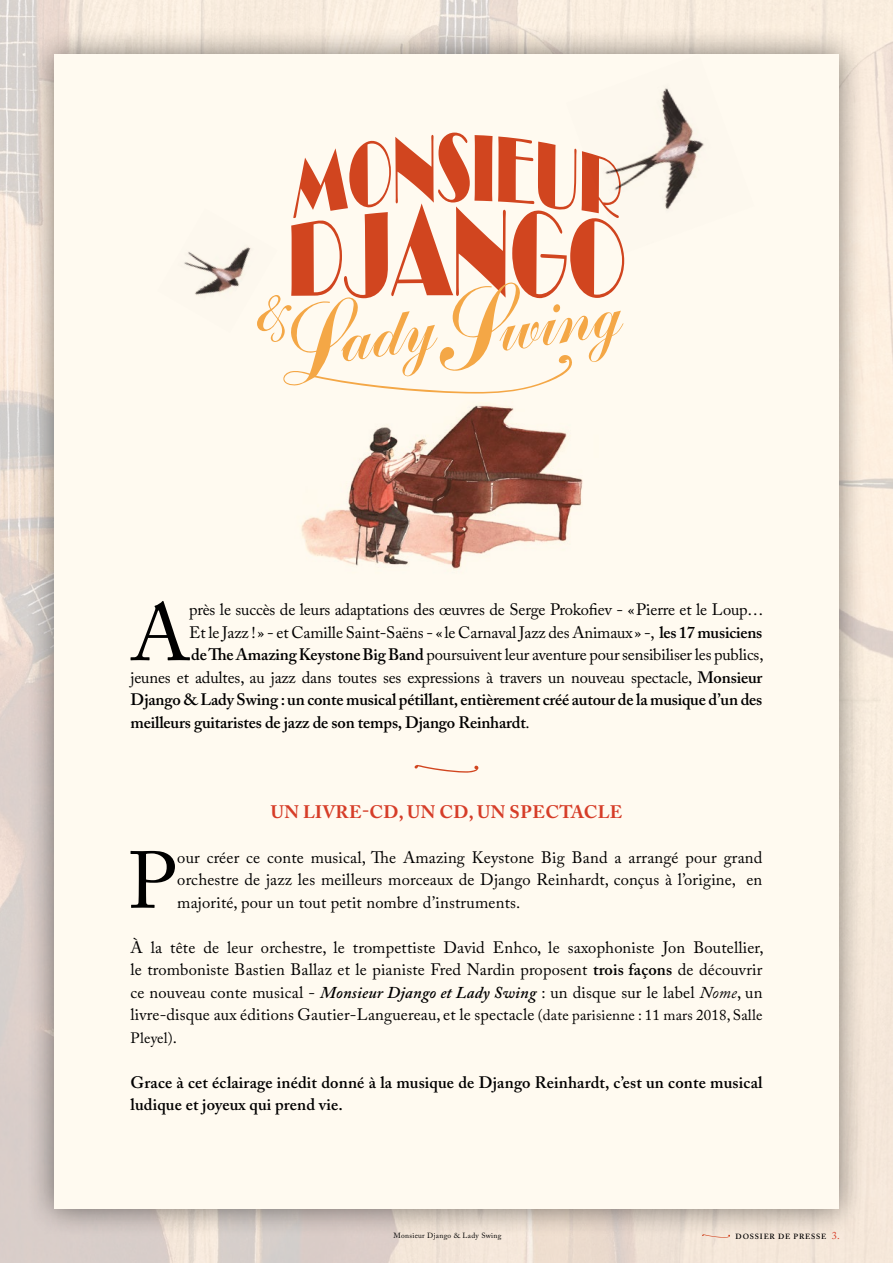
<style>
.page{position:relative;width:893px;height:1263px;background:#fff}
.page>*{position:absolute;margin:0;border:0;box-sizing:border-box;transform-origin:0 0}
.t1{font:79.8px "Adobe Caslon Pro";color:#000}
.t2{font:700 18px "Adobe Caslon Pro";letter-spacing:.025em;color:#d63d28}
.t3{font:16.5px/22.5px "Adobe Caslon Pro";letter-spacing:-.01em;color:#000;text-align:justify}
.t4{font:600 16.5px "Adobe Caslon Pro";letter-spacing:-.01em;color:#000}
.t5{font:600 16.5px/22.5px "Adobe Caslon Pro";letter-spacing:.01em;color:#000}
.t6{font:15px "Adobe Caslon Pro";letter-spacing:.01em;color:#000}
.t7{font:7.5px "Adobe Caslon Pro";letter-spacing:.04em;color:#000}
.t8{font:600 7.5px "Adobe Caslon Pro";letter-spacing:.115em;color:#000}
.s1{font-weight:600}
.s2{font-weight:400}
.s3{font-weight:600;font-style:italic}
.s4{font-style:italic}
.s5{font-size:15px}
.s6{font-size:16.5px}
.s7{font-weight:400;font-size:10.5px;color:#d63d28}
</style>
<div class="page">
<img style="left:1px;top:0;width:892px;height:1263px">
<img style="left:0;top:0;width:1px;height:1263px">
<div style="left:26px;top:26px;width:841px;height:1212px;background:#000;opacity:.5"></div>
<div style="left:54px;top:54px;width:785px;height:1155px;background:#fffaf0"></div>
<svg style="left:414px;top:765px;width:65px;height:8px"></svg>
<svg style="left:270px;top:133px;width:354px;height:253px"></svg>
<img style="left:566px;top:88px;width:138px;height:167px">
<img style="left:184px;top:208px;width:93px;height:125px">
<img style="left:294px;top:379px;width:305px;height:190px">
<svg style="left:702px;top:1234px;width:28px;height:4px"></svg>
<h1 class="t1" style="left:131px;top:586px;width:61px">A</h1>
<p class="t3" style="left:189px;top:598px;width:576px">près le succès de leurs adaptations des œuvres de Serge Prokofiev - «Pierre et le Loup…</p>
<p class="t3" style="left:189px;top:621px;width:575px">Et le Jazz ! » - et Camille Saint-Saëns - « le Carnaval Jazz des Animaux» -, <span class="s1">les 17 musiciens</span></p>
<p class="t3" style="left:191px;top:643px;width:574px"><span class="s1">de The Amazing Keystone Big Band</span> poursuivent leur aventure pour sensibiliser les publics,</p>
<p class="t3" style="left:131px;top:666px;width:633px">jeunes et adultes, au jazz dans toutes ses expressions à travers un nouveau spectacle, <span class="s1">Monsieur</span></p>
<p class="t4" style="left:131px;top:690px;width:633px">Django &amp; Lady Swing : un conte musical pétillant, entièrement créé autour de la musique d’un des</p>
<p class="t4" style="left:131px;top:712px;width:401px">meilleurs guitaristes de jazz de son temps, Django Reinhardt<span class="s2">.</span></p>
<p class="t2" style="left:271px;top:801px;width:353px">UN LIVRE-CD, UN CD, UN SPECTACLE</p>
<h1 class="t1" style="left:128px;top:833px;width:50px">P</h1>
<p class="t3" style="left:177px;top:846px;width:587px">our créer ce conte musical, The Amazing Keystone Big Band a arrangé pour grand orchestre de jazz les meilleurs morceaux de Django Reinhardt, conçus à l’origine, en majorité, pour un tout petit nombre d’instruments.</p>
<p class="t3" style="left:131px;top:936px;width:635px">À la tête de leur orchestre, le trompettiste David Enhco, le saxophoniste Jon Boutellier, le tromboniste Bastien Ballaz et le pianiste Fred Nardin proposent <span class="s1">trois façons</span> de découvrir ce nouveau conte musical - <span class="s3">Monsieur Django et Lady Swing</span> : un disque sur le label <span class="s4">Nome</span>, un livre-disque aux éditions Gautier-Languereau, et le spectacle <span class="s5">(date parisienne : 11 mars 2018, Salle</span></p>
<p class="t6" style="left:131px;top:1029px;width:48px">Pleyel)<span class="s6">.</span></p>
<p class="t5" style="left:131px;top:1071px;width:633px">Grace à cet éclairage inédit donné à la musique de Django Reinhardt, c’est un conte musical ludique et joyeux qui prend vie.</p>
<p class="t7" style="left:393px;top:1231px;width:110px">Monsieur Django &amp; Lady Swing</p>
<p class="t8" style="left:735px;top:1232px;width:106px">DOSSIER DE PRESSE <span class="s7">3.</span></p>
</div>
